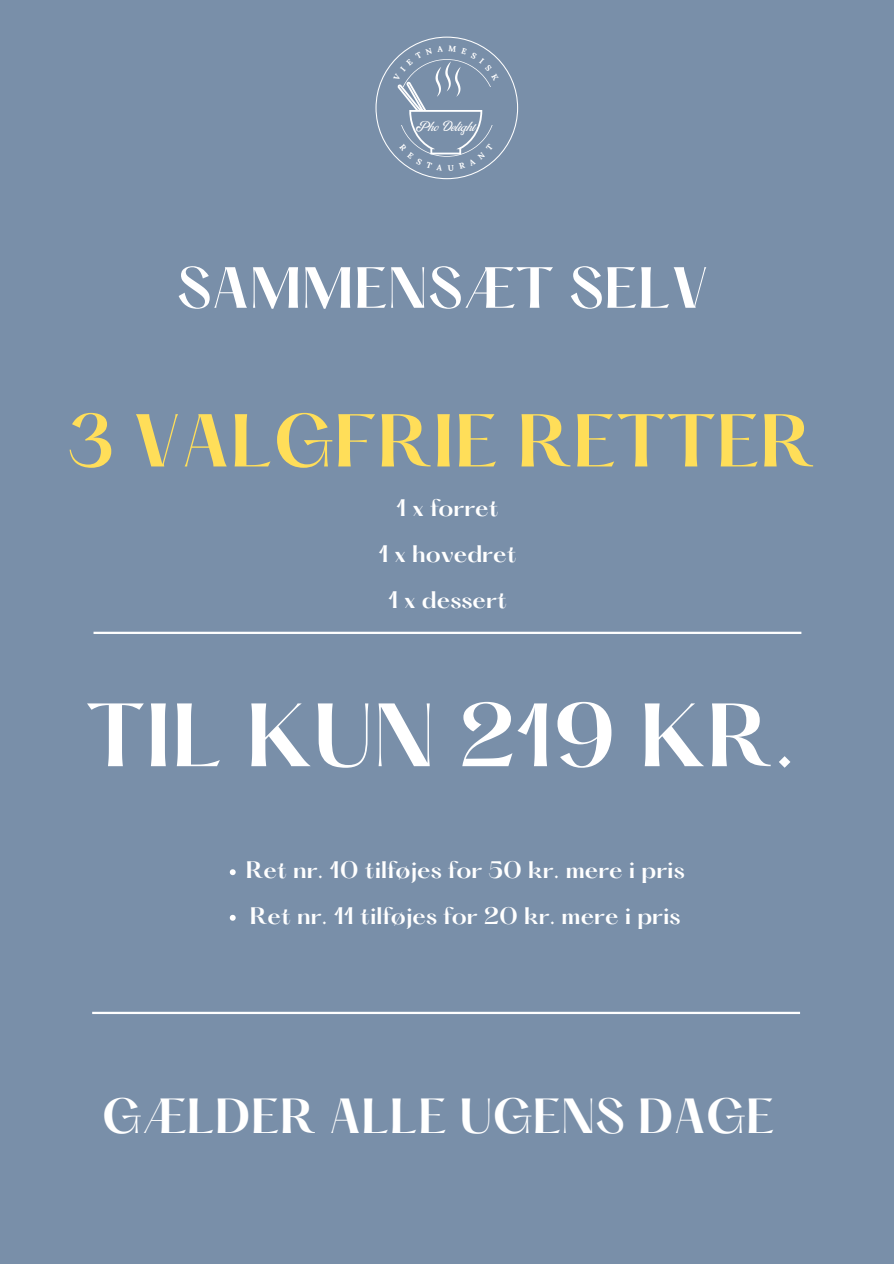
<style>
.page{position:relative;width:894px;height:1264px;background:#fff}
.page>*{position:absolute;margin:0;border:0;box-sizing:border-box;transform-origin:0 0}
.t1{font:600 78.45px "Hatton";color:#fff}
.t2{font:600 65.4px "Hatton";color:#ffde59}
.t3{font:600 50.7px "Hatton";color:#fff}
.t4{font:600 43.05px "Hatton";color:#fff}
.t5{font:600 20.85px "Hatton";color:#fff}
.t6{font:italic 13.2px "Rumble Brave Script";color:#fff}
</style>
<div class="page">
<div style="left:0;top:0;width:893px;height:1263px;background:#798fa9"></div>
<hr style="left:93px;top:631px;width:708px;height:3px;background:#fff">
<svg style="left:230px;top:869px;width:5px;height:6px"></svg>
<svg style="left:230px;top:914px;width:5px;height:6px"></svg>
<hr style="left:92px;top:1011px;width:707px;height:3px;background:#fff">
<svg style="left:375px;top:37px;width:143px;height:142px"></svg>
<p class="t6" style="left:416px;top:121px;width:62px">Pho Delight</p>
<p class="t3" style="left:176px;top:264px;width:533px">SAMMENSÆT SELV</p>
<p class="t2" style="left:67px;top:410px;width:750px">3 VALGFRIE RETTER</p>
<p class="t5" style="left:396px;top:498px;width:104px">1 x forret</p>
<p class="t5" style="left:378px;top:544px;width:140px">1 x hovedret</p>
<p class="t5" style="left:388px;top:589px;width:120px">1 x dessert</p>
<p class="t1" style="left:85px;top:698px;width:711px">TIL KUN 219 KR.</p>
<p class="t5" style="left:245px;top:860px;width:440px">Ret nr. 10 tilføjes for 50 kr. mere i pris</p>
<p class="t5" style="left:250px;top:905px;width:432px">Ret nr. 11 tilføjes for 20 kr. mere i pris</p>
<p class="t4" style="left:102px;top:1096px;width:674px">GÆLDER ALLE UGENS DAGE</p>
</div>
